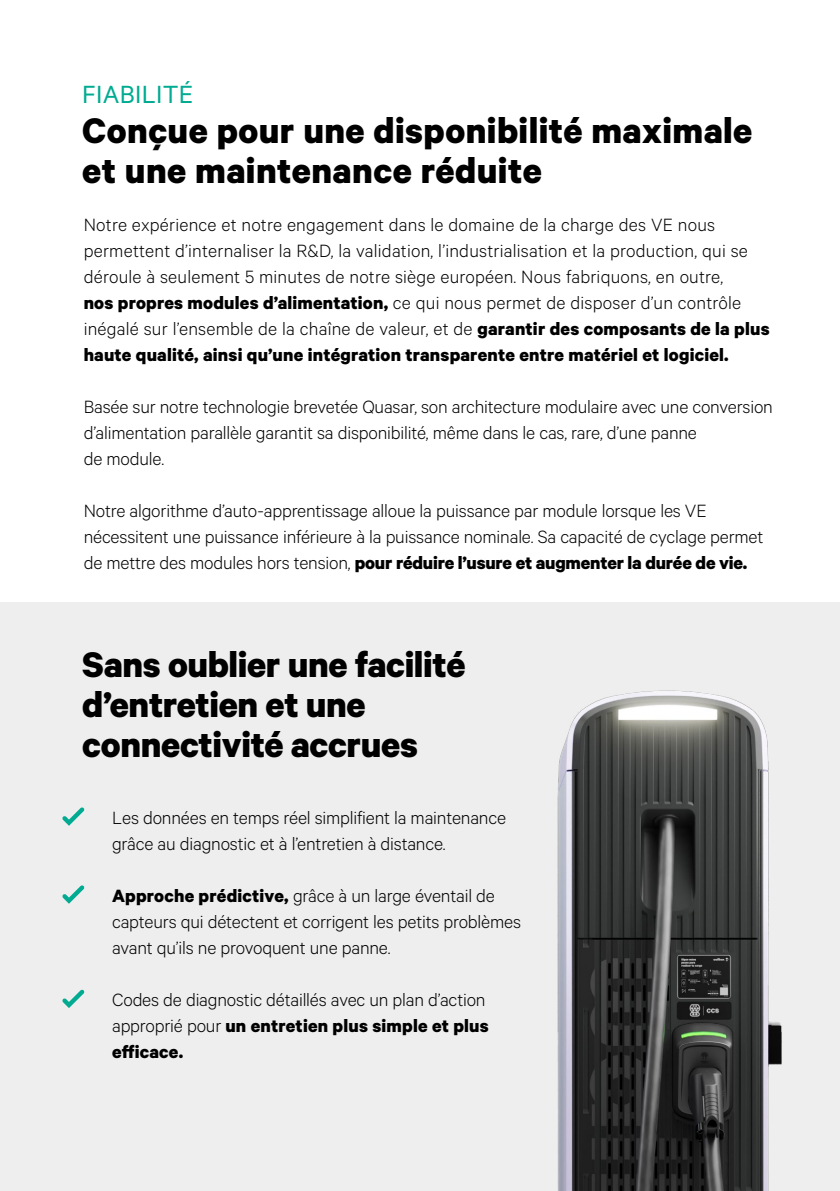
<style>
.page{position:relative;width:840px;height:1191px;background:#fff}
.page>*{position:absolute;margin:0;border:0;box-sizing:border-box;transform-origin:0 0}
.t1{font:700 40px/40px "Calibre";letter-spacing:.005em;color:#000}
.t2{font:28px "Calibre";letter-spacing:.01em;color:#00ab91}
.t3{font:300 20px/26px "Calibre";letter-spacing:-.01em;color:#000}
.t4{font:300 20px/26px "Calibre";letter-spacing:.01em;color:#000}
.s1{font-weight:700}
</style>
<div class="page">
<div style="left:0;top:602px;width:839px;height:589px;background:#eee"></div>
<svg style="left:62px;top:807px;width:22px;height:18px"></svg>
<svg style="left:62px;top:885px;width:22px;height:18px"></svg>
<svg style="left:62px;top:989px;width:22px;height:19px"></svg>
<img style="left:557px;top:690px;width:225px;height:501px">
<h2 class="t2" style="left:82px;top:78px;width:112px">FIABILITÉ</h2>
<h1 class="t1" style="left:82px;top:109px;width:671px">Conçue pour une disponibilité maximale et une maintenance réduite</h1>
<p class="t4" style="left:84px;top:211px;width:687px">Notre expérience et notre engagement dans le domaine de la charge des VE nous permettent d’internaliser la R&amp;D, la validation, l’industrialisation et la production, qui se déroule à seulement 5 minutes de notre siège européen. Nous fabriquons, en outre,<br><span class="s1">nos propres modules d’alimentation,</span> ce qui nous permet de disposer d’un contrôle inégalé sur l’ensemble de la chaîne de valeur, et de <span class="s1">garantir des composants de la plus haute qualité, ainsi qu’une intégration transparente entre matériel et logiciel.</span></p>
<p class="t3" style="left:84px;top:393px;width:690px">Basée sur notre technologie brevetée Quasar, son architecture modulaire avec une conversion d’alimentation parallèle garantit sa disponibilité, même dans le cas, rare, d’une panne<br>de module.</p>
<p class="t3" style="left:84px;top:497px;width:680px">Notre algorithme d’auto-apprentissage alloue la puissance par module lorsque les VE nécessitent une puissance inférieure à la puissance nominale. Sa capacité de cyclage permet de mettre des modules hors tension, <span class="s1">pour réduire l’usure et augmenter la durée de vie.</span></p>
<h1 class="t1" style="left:82px;top:643px;width:384px">Sans oublier une facilité d’entretien et une connectivité accrues</h1>
<p class="t3" style="left:112px;top:804px;width:395px">Les données en temps réel simplifient la maintenance grâce au diagnostic et à l’entretien à distance.</p>
<p class="t3" style="left:112px;top:882px;width:410px"><span class="s1">Approche prédictive,</span> grâce à un large éventail de capteurs qui détectent et corrigent les petits problèmes avant qu’ils ne provoquent une panne.</p>
<p class="t3" style="left:112px;top:986px;width:378px">Codes de diagnostic détaillés avec un plan d’action approprié pour <span class="s1">un entretien plus simple et plus efficace.</span></p>
</div>
